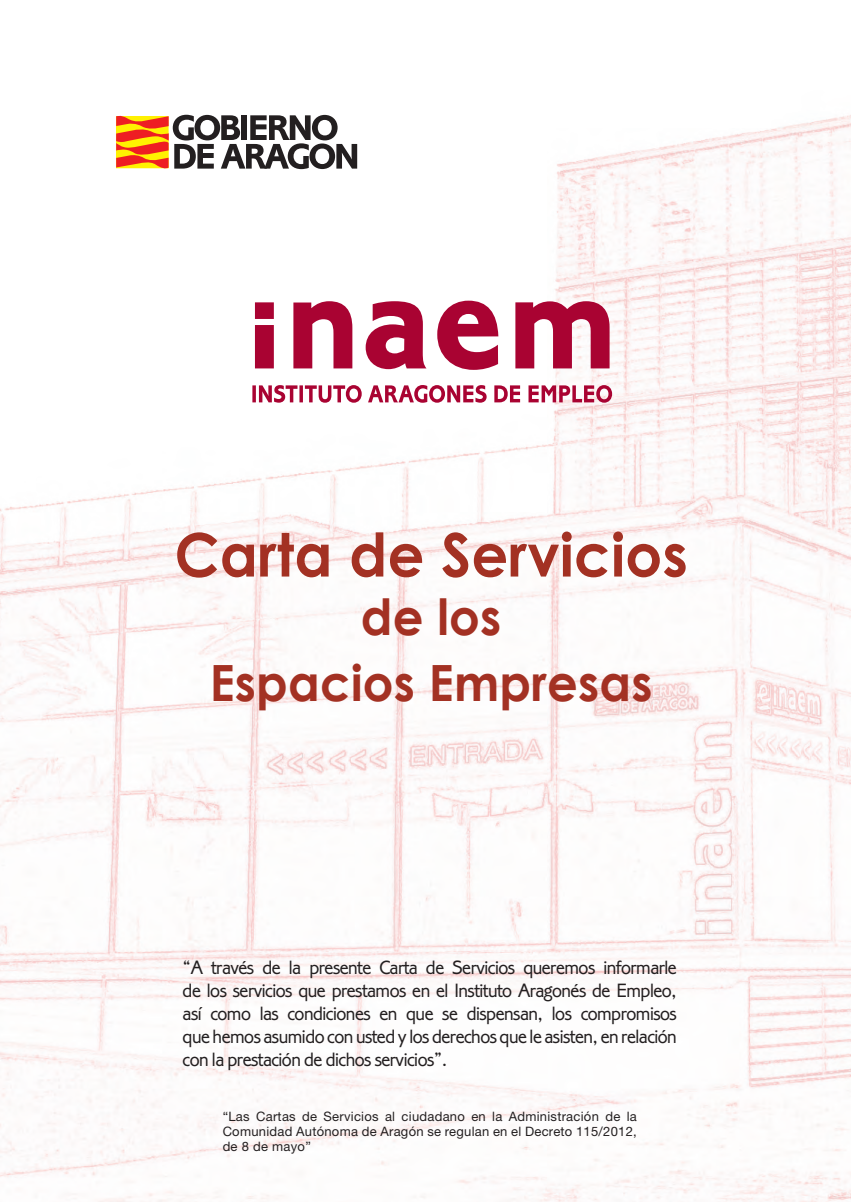
<style>
.page{position:relative;width:851px;height:1202px;background:#fff}
.page>*{position:absolute;margin:0;border:0;box-sizing:border-box;transform-origin:0 0}
.t1{font:700 60px "Century Gothic";letter-spacing:.005em;color:#a33123;scale:.96 1}
.t2{font:700 50px/66px "Century Gothic";letter-spacing:.005em;color:#a33123;text-align:center;scale:.96 1}
.t3{font:20px/23px "Corinthian Gobierno Light Plain";letter-spacing:.01em;color:#231f20;text-align:justify}
.t4{font:13px/15px "Helvetica Neue LT Std";letter-spacing:.02em;color:#231f20;text-align:justify}
</style>
<div class="page">
<img style="left:0;top:115px;width:850px;height:1087px">
<svg style="left:255px;top:301px;width:354px;height:69px"></svg>
<svg style="left:252px;top:385px;width:360px;height:18px"></svg>
<svg style="left:116px;top:114px;width:241px;height:55px"></svg>
<h1 class="t1" style="left:174px;top:517px;width:536px">Carta de Servicios</h1>
<h2 class="t2" style="left:210px;top:582px;width:463px">de los<br>Espacios Empresas</h2>
<p class="t3" style="left:183px;top:955px;width:495px">“A través de la presente Carta de Servicios queremos informarle de los servicios que prestamos en el Instituto Aragonés de Empleo, así como las condiciones en que se dispensan, los compromisos que hemos asumido con usted y los derechos que le asisten, en relación con la prestación de dichos servicios”.</p>
<p class="t4" style="left:223px;top:1108px;width:415px">“Las Cartas de Servicios al ciudadano en la Administración de la Comunidad Autónoma de Aragón se regulan en el Decreto 115/2012, de 8 de mayo”</p>
</div>
